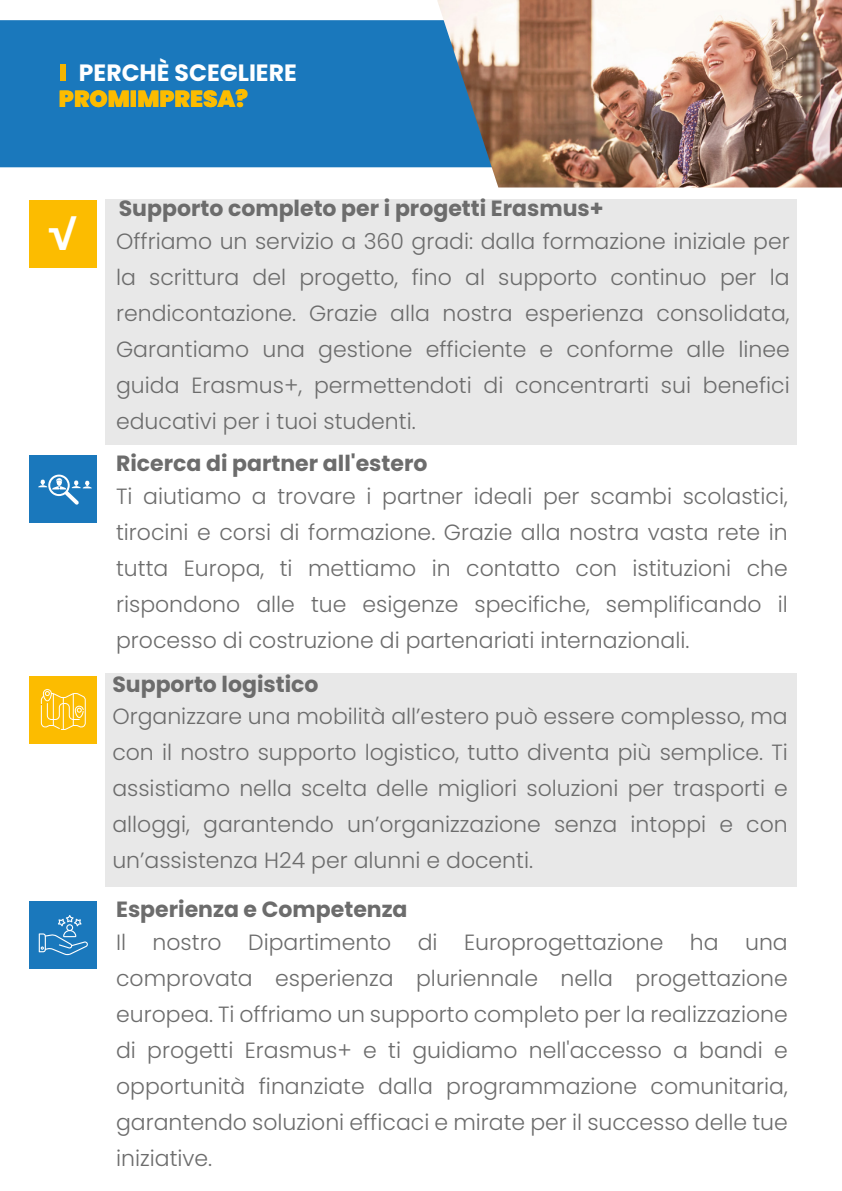
<style>
.page{position:relative;width:842px;height:1191px;background:#fff}
.page>*{position:absolute;margin:0;border:0;box-sizing:border-box;transform-origin:0 0}
.t1{font:700 36px "Montserrat";color:#fff}
.t2{font:700 23.6px "Poppins";color:#fff}
.t3{font:900 23.2px "Poppins";color:#fcbc00}
.t4{font:300 22px/36px "Poppins";color:#6c6c6c;text-align:justify}
.t5{font:700 22px "Poppins";color:#6c6c6c}
</style>
<div class="page">
<div style="left:105px;top:199px;width:692px;height:246px;background:#e8e8e8"></div>
<div style="left:105px;top:673px;width:692px;height:213px;background:#e8e8e8"></div>
<div style="left:29px;top:455px;width:68px;height:68px;background:#1a78bc"></div>
<svg style="left:38px;top:474px;width:54px;height:30px"></svg>
<div style="left:29px;top:675px;width:68px;height:68px;background:#fcbc00"></div>
<svg style="left:41px;top:689px;width:45px;height:41px"></svg>
<div style="left:29px;top:200px;width:68px;height:68px;background:#fcbc00"></div>
<div style="left:29px;top:901px;width:68px;height:68px;background:#1a78bc"></div>
<svg style="left:39px;top:915px;width:49px;height:40px"></svg>
<div style="left:0;top:20px;width:437px;height:147px;background:#1a78bc"></div>
<img style="left:437px;top:0;width:405px;height:187px">
<div style="left:61px;top:64px;width:5px;height:17px;background:#f5b400"></div>
<p class="t2" style="left:79px;top:59px;width:219px">PERCHÈ SCEGLIERE</p>
<p class="t3" style="left:59px;top:86px;width:191px">PROMIMPRESA?</p>
<h1 class="t1" style="left:47px;top:204px;width:31px">√</h1>
<p class="t5" style="left:119px;top:196px;width:486px">Supporto completo per i progetti Erasmus+</p>
<p class="t4" style="left:116px;top:223px;width:675px">Offriamo un servizio a 360 gradi: dalla formazione iniziale per la scrittura del progetto, fino al supporto continuo per la rendicontazione. Grazie alla nostra esperienza consolidata, Garantiamo una gestione efficiente e conforme alle linee guida Erasmus+, permettendoti di concentrarti sui benefici educativi per i tuoi studenti.</p>
<p class="t5" style="left:116px;top:451px;width:313px">Ricerca di partner all'estero</p>
<p class="t4" style="left:116px;top:478px;width:673px">Ti aiutiamo a trovare i partner ideali per scambi scolastici, tirocini e corsi di formazione. Grazie alla nostra vasta rete in tutta Europa, ti mettiamo in contatto con istituzioni che rispondono alle tue esigenze specifiche, semplificando il processo di costruzione di partenariati internazionali.</p>
<p class="t5" style="left:112px;top:671px;width:208px">Supporto logistico</p>
<p class="t4" style="left:112px;top:699px;width:677px">Organizzare una mobilità all’estero può essere complesso, ma con il nostro supporto logistico, tutto diventa più semplice. Ti assistiamo nella scelta delle migliori soluzioni per trasporti e alloggi, garantendo un’organizzazione senza intoppi e con un’assistenza H24 per alunni e docenti.</p>
<p class="t5" style="left:116px;top:897px;width:293px">Esperienza e Competenza</p>
<p class="t4" style="left:116px;top:924px;width:673px">Il nostro Dipartimento di Europrogettazione ha una comprovata esperienza pluriennale nella progettazione europea. Ti offriamo un supporto completo per la realizzazione di progetti Erasmus+ e ti guidiamo nell'accesso a bandi e opportunità finanziate dalla programmazione comunitaria, garantendo soluzioni efficaci e mirate per il successo delle tue iniziative.</p>
</div>
